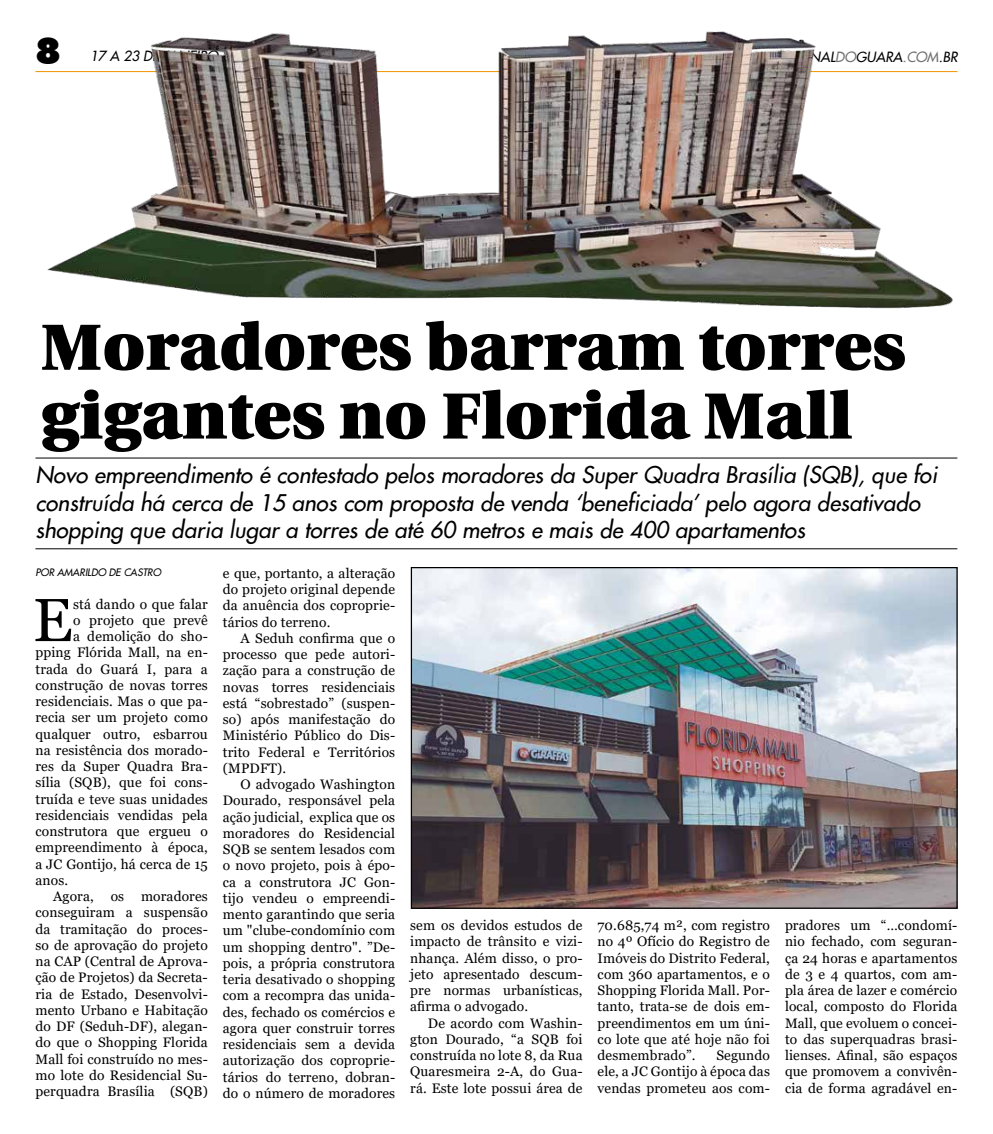
<style>
.page{position:relative;width:993px;height:1134px;background:#fff}
.page>*{position:absolute;margin:0;border:0;box-sizing:border-box;transform-origin:0 0}
.t1{font:900 65px/68.8px "Utopia";color:#000}
.t2{font:60.62px "Georgia";color:#000}
.t3{font:900 37px "Futura BT";color:#000}
.t4{font:italic 22.5px/27.5px "Futura 2";color:#000}
.t5{font:13.75px/16.2px "Georgia";letter-spacing:.01em;color:#000;text-align:justify}
.t6{font:italic 13.75px "Futura 2";color:#000}
.t7{font:italic 10px "Futura 2";color:#000}
.s1{color:#706f6f}
</style>
<div class="page">
<hr style="left:35px;top:71px;width:922px;height:1px;background:#f39200">
<hr style="left:35px;top:458px;width:922px;height:1px;background:#000">
<hr style="left:35px;top:549px;width:922px;height:1px;background:#000">
<img style="left:36px;top:31px;width:921px;height:278px">
<img style="left:412px;top:569px;width:543px;height:338px">
<h3 class="t3" style="left:35px;top:28px;width:27px">8</h3>
<p class="t6" style="left:90px;top:47px;width:185px">17 A 23 DE JANEIRO DE 2025</p>
<p class="t6" style="left:785px;top:48px;width:173px">JORNAL<span class="s1">DO</span>GUARA<span class="s1">.COM</span>.BR</p>
<h1 class="t1" style="left:41px;top:314px;width:865px">Moradores barram torres gigantes no Florida Mall</h1>
<p class="t4" style="left:35px;top:461px;width:902px">Novo empreendimento é contestado pelos moradores da Super Quadra Brasília (SQB), que foi construída há cerca de 15 anos com proposta de venda ‘beneficiada’ pelo agora desativado shopping que daria lugar a torres de até 60 metros e mais de 400 apartamentos</p>
<p class="t7" style="left:35px;top:566px;width:127px">POR AMARILDO DE CASTRO</p>
<h2 class="t2" style="left:33px;top:583px;width:41px">E</h2>
<p class="t5" style="left:73px;top:596px;width:136px">stá dando o que falar</p>
<p class="t5" style="left:73px;top:612px;width:136px">o projeto que prevê</p>
<p class="t5" style="left:73px;top:628px;width:136px">a demolição do sho-</p>
<p class="t5" style="left:35px;top:645px;width:174px">pping Flórida Mall, na en-</p>
<p class="t5" style="left:35px;top:661px;width:174px">trada do Guará I, para a</p>
<p class="t5" style="left:35px;top:677px;width:174px">construção de novas torres</p>
<p class="t5" style="left:35px;top:693px;width:174px">residenciais. Mas o que pa-</p>
<p class="t5" style="left:35px;top:710px;width:174px">recia ser um projeto como</p>
<p class="t5" style="left:35px;top:726px;width:174px">qualquer outro, esbarrou</p>
<p class="t5" style="left:35px;top:742px;width:174px">na resistência dos morado-</p>
<p class="t5" style="left:35px;top:758px;width:174px">res da Super Quadra Bra-</p>
<p class="t5" style="left:35px;top:775px;width:174px">sília (SQB), que foi cons-</p>
<p class="t5" style="left:35px;top:791px;width:174px">truída e teve suas unidades</p>
<p class="t5" style="left:35px;top:807px;width:174px">residenciais vendidas pela</p>
<p class="t5" style="left:35px;top:823px;width:174px">construtora que ergueu o</p>
<p class="t5" style="left:35px;top:840px;width:174px">empreendimento à época,</p>
<p class="t5" style="left:35px;top:856px;width:174px">a JC Gontijo, há cerca de 15</p>
<p class="t5" style="left:35px;top:872px;width:34px">anos.</p>
<p class="t5" style="left:53px;top:888px;width:156px">Agora, os moradores</p>
<p class="t5" style="left:35px;top:905px;width:174px">conseguiram a suspensão</p>
<p class="t5" style="left:35px;top:921px;width:174px">da tramitação do proces-</p>
<p class="t5" style="left:35px;top:937px;width:174px">so de aprovação do projeto</p>
<p class="t5" style="left:35px;top:953px;width:174px">na CAP (Central de Aprova-</p>
<p class="t5" style="left:35px;top:970px;width:174px">ção de Projetos) da Secreta-</p>
<p class="t5" style="left:35px;top:986px;width:174px">ria de Estado, Desenvolvi-</p>
<p class="t5" style="left:35px;top:1002px;width:174px">mento Urbano e Habitação</p>
<p class="t5" style="left:35px;top:1019px;width:174px">do DF (Seduh-DF), alegan-</p>
<p class="t5" style="left:35px;top:1035px;width:174px">do que o Shopping Florida</p>
<p class="t5" style="left:35px;top:1051px;width:174px">Mall foi construído no mes-</p>
<p class="t5" style="left:35px;top:1067px;width:174px">mo lote do Residencial Su-</p>
<p class="t5" style="left:35px;top:1084px;width:174px">perquadra Brasília (SQB)</p>
<p class="t5" style="left:223px;top:565px;width:174px">e que, portanto, a alteração do projeto original depende da anuência dos coproprie&shy;tários do terreno.</p>
<p class="t5" style="left:223px;top:630px;width:174px;text-indent:18px">A Seduh confirma que o processo que pede autori&shy;zação para a construção de novas torres residenciais está “sobrestado” (suspen&shy;so) após manifestação do Ministério Público do Dis&shy;trito Federal e Territórios (MPDFT).</p>
<p class="t5" style="left:223px;top:776px;width:174px;text-indent:18px">O advogado Washington Dourado, responsável pela ação judicial, explica que os moradores do Residencial SQB se sentem lesados com o novo projeto, pois à épo&shy;ca a construtora JC Gon&shy;tijo vendeu o empreendi&shy;mento garantindo que seria um "clube-condomínio com um shopping dentro". ”De&shy;pois, a própria construtora teria desativado o shopping com a recompra das unida&shy;des, fechado os comércios e agora quer construir torres residenciais sem a devida autorização dos coproprie&shy;tários do terreno, dobran&shy;do o número de moradores</p>
<p class="t5" style="left:410px;top:917px;width:174px">sem os devidos estudos de impacto de trânsito e vizi&shy;nhança. Além disso, o pro&shy;jeto apresentado descum&shy;pre normas urbanísticas, afirma o advogado.</p>
<p class="t5" style="left:410px;top:1015px;width:174px;text-indent:18px">De acordo com Washin&shy;gton Dourado, “a SQB foi construída no lote 8, da Rua Quaresmeira 2-A, do Gua&shy;rá. Este lote possui área de</p>
<p class="t5" style="left:597px;top:917px;width:174px">70.685,74 m², com registro no 4º Ofício do Registro de Imóveis do Distrito Federal, com 360 apartamentos, e o Shopping Florida Mall. Por&shy;tanto, trata-se de dois em&shy;preendimentos em um úni&shy;co lote que até hoje não foi desmembrado”.</p>
<p class="t5" style="left:597px;top:1047px;width:174px;text-indent:119px">Segundo ele, a JC Gontijo à época das vendas prometeu aos com-</p>
<p class="t5" style="left:784px;top:917px;width:174px">pradores um “…condomí&shy;nio fechado, com seguran&shy;ça 24 horas e apartamentos de 3 e 4 quartos, com am&shy;pla área de lazer e comércio local, composto do Florida Mall, que evoluem o concei&shy;to das superquadras brasi&shy;lienses. Afinal, são espaços que promovem a convivên&shy;cia de forma agradável en-</p>
</div>
